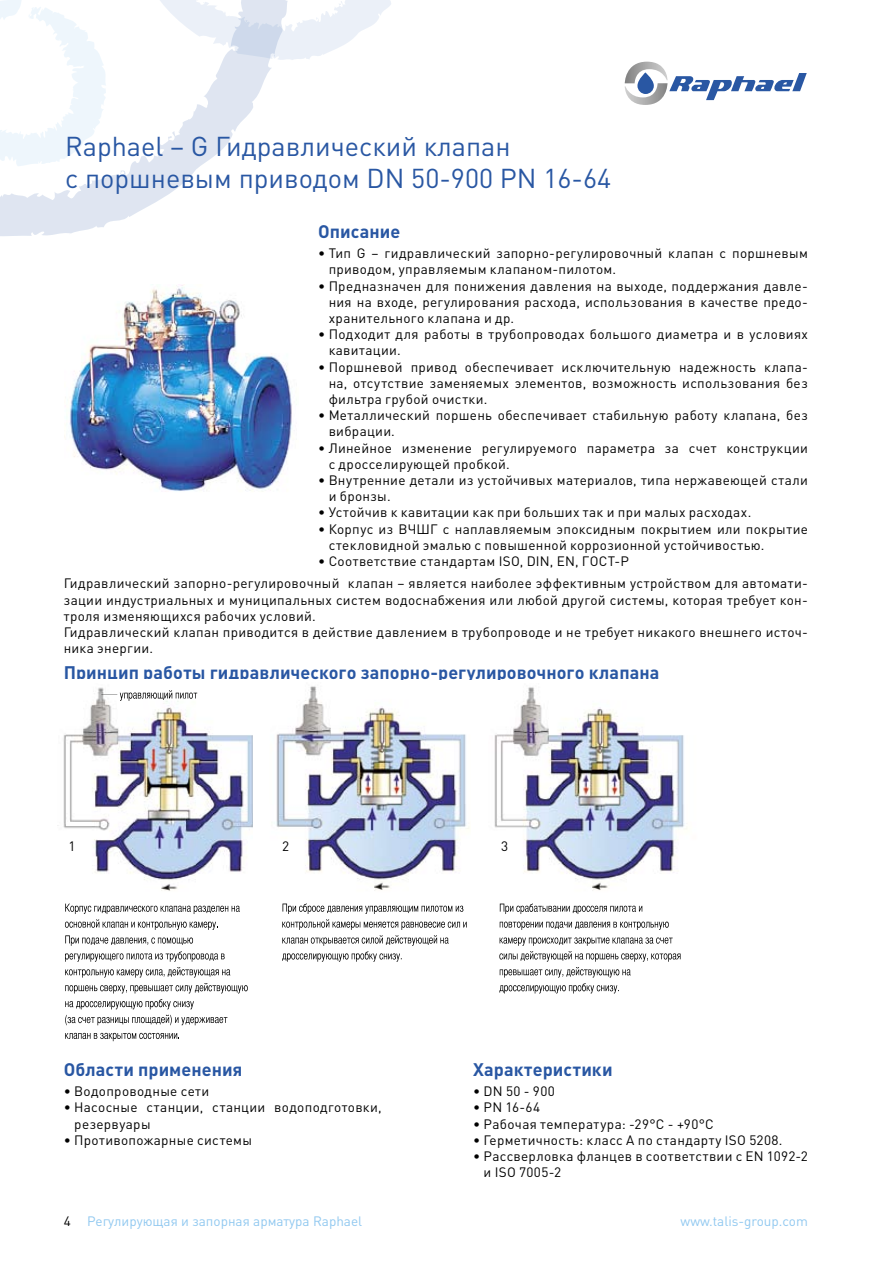
<style>
.page{position:relative;width:893px;height:1263px;background:#fff}
.page>*{position:absolute;margin:0;border:0;box-sizing:border-box;transform-origin:0 0}
.t1{font:27px/32.4px "DIN Pro";color:#2957a3}
.t2{font:700 18px "DIN Pro";letter-spacing:.005em;color:#2957a3}
.t3{font:13.5px/16.2px "DIN Pro";letter-spacing:.025em;color:#000}
.t4{font:13.5px "DIN Pro";color:#90c8f0}
.s1{color:#000}
</style>
<div class="page">
<svg style="left:625px;top:62px;width:182px;height:43px"></svg>
<svg style="left:293px;top:0;width:98px;height:60px"></svg>
<svg style="left:0;top:0;width:293px;height:236px"></svg>
<img style="left:64px;top:284px;width:228px;height:207px">
<img style="left:57px;top:687px;width:196px;height:204px">
<img style="left:276px;top:686px;width:193px;height:205px">
<svg style="left:65px;top:903px;width:183px;height:90px"></svg>
<svg style="left:65px;top:999px;width:129px;height:10px"></svg>
<svg style="left:65px;top:1015px;width:162px;height:10px"></svg>
<svg style="left:65px;top:1033px;width:114px;height:8px"></svg>
<svg style="left:282px;top:903px;width:185px;height:59px"></svg>
<svg style="left:500px;top:903px;width:142px;height:11px"></svg>
<svg style="left:500px;top:921px;width:169px;height:9px"></svg>
<svg style="left:499px;top:937px;width:182px;height:56px"></svg>
<svg style="left:101px;top:690px;width:96px;height:11px"></svg>
<img style="left:494px;top:687px;width:193px;height:204px">
<h1 class="t1" style="left:65px;top:129px;width:548px">Raphael – G Гидравлический клапан<br>с поршневым приводом DN 50-900 PN 16-64</h1>
<h2 class="t2" style="left:318px;top:219px;width:84px">Описание</h2>
<p class="t3" style="left:329px;top:245px;width:481px;text-indent:-11px">• Тип G – гидравлический запорно-регулировочный клапан с поршневым приводом, управляемым клапаном-пилотом.</p>
<p class="t3" style="left:329px;top:277px;width:481px;text-align:justify;text-indent:-11px">• Предназначен для понижения давления на выходе, поддержания давле&shy;ния на входе, регулирования расхода, использования в качестве предо&shy;хранительного клапана и др.</p>
<p class="t3" style="left:329px;top:326px;width:481px;text-indent:-11px">• Подходит для работы в трубопроводах большого диаметра и в условиях кавитации.</p>
<p class="t3" style="left:329px;top:358px;width:481px;text-align:justify;text-indent:-10px">• Поршневой привод обеспечивает исключительную надежность клапа&shy;на, отсутствие заменяемых элементов, возможность использования без фильтра грубой очистки.</p>
<p class="t3" style="left:329px;top:407px;width:481px;text-indent:-11px">• Металлический поршень обеспечивает стабильную работу клапана, без вибрации.</p>
<p class="t3" style="left:329px;top:439px;width:481px;text-indent:-10px">• Линейное изменение регулируемого параметра за счет конструкции с дросселирующей пробкой.</p>
<p class="t3" style="left:329px;top:471px;width:481px;text-indent:-11px">• Внутренние детали из устойчивых материалов, типа нержавеющей стали и бронзы.</p>
<p class="t3" style="left:318px;top:504px;width:435px">• Устойчив к кавитации как при больших так и при малых расходах.</p>
<p class="t3" style="left:329px;top:520px;width:481px;text-indent:-10px">• Корпус из ВЧШГ с наплавляемым эпоксидным покрытием или покрытие стекловидной эмалью с повышенной коррозионной устойчивостью.</p>
<p class="t3" style="left:64px;top:549px;width:746px;line-height:22.5px;text-indent:254px">• Соответствие стандартам ISO, DIN, EN, ГОСТ-Р<br>Гидравлический запорно-регулировочный клапан – является наиболее эффективным устройством для автомати-</p>
<p class="t3" style="left:64px;top:591px;width:746px">зации индустриальных и муниципальных систем водоснабжения или любой другой системы, которая требует кон&shy;троля изменяющихся рабочих условий.<br>Гидравлический клапан приводится в действие давлением в трубопроводе и не требует никакого внешнего источ&shy;ника энергии.</p>
<h2 class="t2" style="left:64px;top:660px;width:597px">Принцип работы гидравлического запорно-регулировочного клапана</h2>
<p class="t3" style="left:68px;top:838px;width:9px">1</p>
<p class="t3" style="left:282px;top:838px;width:9px">2</p>
<p class="t3" style="left:501px;top:838px;width:9px">3</p>
<h2 class="t2" style="left:64px;top:1057px;width:180px">Области применения</h2>
<p class="t3" style="left:64px;top:1083px;width:147px">• Водопроводные сети</p>
<p class="t3" style="left:74px;top:1099px;width:309px;text-indent:-11px">• Насосные станции, станции водоподготовки, резервуары</p>
<p class="t3" style="left:64px;top:1131px;width:190px">• Противопожарные системы</p>
<h2 class="t2" style="left:473px;top:1057px;width:141px">Характеристики</h2>
<p class="t3" style="left:473px;top:1083px;width:83px">• DN 50 - 900</p>
<p class="t3" style="left:473px;top:1099px;width:69px">• PN 16-64</p>
<p class="t3" style="left:473px;top:1115px;width:242px">• Рабочая температура: -29°C - +90°C</p>
<p class="t3" style="left:473px;top:1131px;width:311px">• Герметичность: класс A по стандарту ISO 5208.</p>
<p class="t3" style="left:484px;top:1147px;width:326px;text-indent:-11px">• Рассверловка фланцев в соответствии с EN 1092-2 и ISO 7005-2</p>
<p class="t4" style="left:64px;top:1211px;width:300px"><span class="s1">4</span> Регулирующая и запорная арматура Raphael</p>
<p class="t4" style="left:681px;top:1212px;width:129px">www.talis-group.com</p>
</div>
